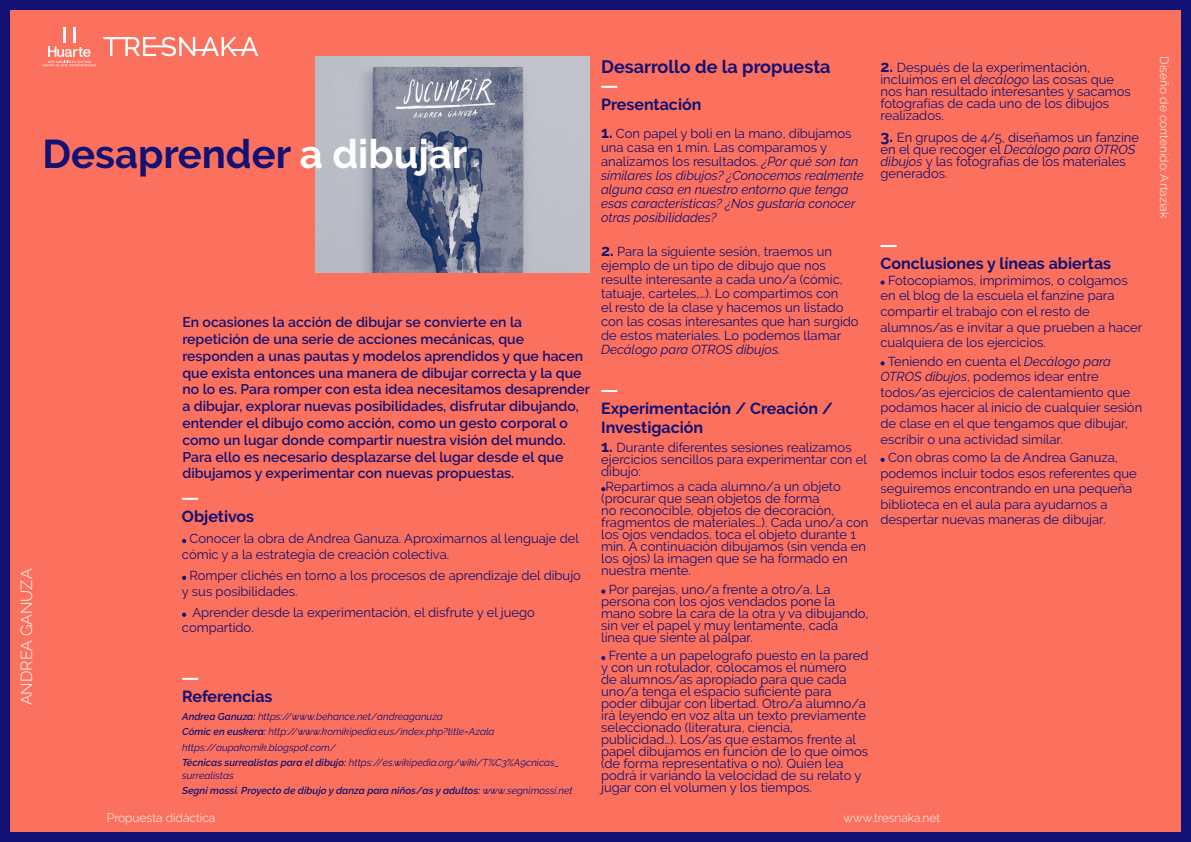
<style>
.page{position:relative;width:1191px;height:842px;background:#fff}
.page>*{position:absolute;margin:0;border:0;box-sizing:border-box;transform-origin:0 0}
.t1{font:700 40px "Raleway";color:#131173}
.t2{font:700 18px "Raleway";color:#131173}
.t3{font:700 16px/19.2px "Raleway";color:#131173}
.t4{font:300 16px "Raleway";color:#fff}
.t5{font:600 14px/16.8px "Raleway";color:#131173}
.t6{font:13px/12px "Raleway";color:#131173}
.t7{font:italic 13px/14px "Raleway";color:#131173}
.t8{font:300 12px "Raleway";color:#fff}
.t9{font:italic 10px/12.5px "Raleway";color:#131173}
.t10{font:italic 600 10px "Raleway";color:#131173}
.s1{color:#fff}
.s2{font-weight:600}
.s3{font-weight:400}
.s4{font-weight:700;font-style:normal;font-size:16px}
.s5{font-style:normal}
.s6{font-weight:700;font-size:16px}
.s7{font-style:italic}
</style>
<div class="page">
<div style="left:0;top:0;width:1191px;height:842px;background:#fc715d;border:10px solid #131173"></div>
<svg style="left:1190px;top:0;width:1px;height:842px"></svg>
<svg style="left:103px;top:37px;width:155px;height:19px"></svg>
<svg style="left:43px;top:46px;width:53px;height:20px"></svg>
<hr style="left:63px;top:27px;width:3px;height:15px;background:#fff">
<hr style="left:73px;top:27px;width:3px;height:15px;background:#fff">
<img style="left:315px;top:57px;width:274px;height:215px">
<svg style="left:182px;top:498px;width:16px;height:2px"></svg>
<svg style="left:182px;top:539px;width:4px;height:4px"></svg>
<svg style="left:182px;top:576px;width:4px;height:4px"></svg>
<svg style="left:182px;top:613px;width:4px;height:4px"></svg>
<svg style="left:182px;top:678px;width:16px;height:2px"></svg>
<svg style="left:601px;top:86px;width:16px;height:2px"></svg>
<svg style="left:601px;top:390px;width:16px;height:2px"></svg>
<svg style="left:601px;top:487px;width:4px;height:4px"></svg>
<svg style="left:601px;top:589px;width:4px;height:5px"></svg>
<svg style="left:601px;top:656px;width:4px;height:4px"></svg>
<svg style="left:880px;top:245px;width:16px;height:2px"></svg>
<svg style="left:880px;top:280px;width:4px;height:5px"></svg>
<svg style="left:880px;top:361px;width:4px;height:5px"></svg>
<svg style="left:880px;top:458px;width:4px;height:4px"></svg>
<p class="t4" style="left:17px;top:705px;width:138px;rotate:-90deg">ANDREA GANUZA</p>
<p class="t1" style="left:43px;top:131px;width:426px">Desaprender <span class="s1">a dibujar</span></p>
<p class="t5" style="left:182px;top:314px;width:409px">En ocasiones la acción de dibujar se convierte en la repetición de una serie de acciones mecánicas, que responden a unas pautas y modelos aprendidos y que hacen que exista entonces una manera de dibujar correcta y la que no lo es. Para romper con esta idea necesitamos desaprender a dibujar, explorar nuevas posibilidades, disfrutar dibujando, entender el dibujo como acción, como un gesto corporal o como un lugar donde compartir nuestra visión del mundo.<br>Para ello es necesario desplazarse del lugar desde el que dibujamos y experimentar con nuevas propuestas.</p>
<p class="t3" style="left:182px;top:507px;width:74px">Objetivos</p>
<p class="t6" style="left:182px;top:531px;width:398px;line-height:15.6px;text-indent:8px">Conocer la obra de Andrea Ganuza. Aproximarnos al lenguaje del cómic y a la estrategia de creación colectiva.</p>
<p class="t6" style="left:182px;top:568px;width:400px;line-height:15.6px;text-indent:8px">Romper clichés en torno a los procesos de aprendizaje del dibujo y sus posibilidades.</p>
<p class="t6" style="left:182px;top:604px;width:354px;line-height:15.6px;text-indent:10px">Aprender desde la experimentación, el disfrute y el juego compartido.</p>
<p class="t3" style="left:182px;top:687px;width:92px">Referencias</p>
<p class="t9" style="left:182px;top:710px;width:262px"><span class="s2">Andrea Ganuza:</span> https://www.behance.net/andreaganuza</p>
<p class="t9" style="left:182px;top:726px;width:314px"><span class="s2">Cómic en euskera:</span> http://www.komikipedia.eus/index.php?title=Azala</p>
<p class="t9" style="left:182px;top:741px;width:155px">https://aupakomik.blogspot.com/</p>
<p class="t9" style="left:182px;top:756px;width:379px"><span class="s2">Técnicas surrealistas para el dibujo:</span> https://es.wikipedia.org/wiki/T%C3%A9cnicas_ surrealistas</p>
<p class="t10" style="left:182px;top:785px;width:392px">Segni mossi. Proyecto de dibujo y danza para niños/as y adultos: <span class="s3">www.segnimossi.net</span></p>
<p class="t2" style="left:601px;top:57px;width:231px">Desarrollo de la propuesta</p>
<p class="t3" style="left:601px;top:95px;width:102px">Presentación</p>
<p class="t7" style="left:601px;top:127px;width:264px"><span class="s4">1.</span> <span class="s5">Con papel y boli en la mano, dibujamos una casa en 1 min. Las comparamos y analizamos los resultados.</span> ¿Por qué son tan similares los dibujos? ¿Conocemos realmente alguna casa en nuestro entorno que tenga esas características? ¿Nos gustaría conocer otras posibilidades?</p>
<p class="t6" style="left:601px;top:244px;width:259px;line-height:14px"><span class="s6">2.</span> Para la siguiente sesión, traemos un ejemplo de un tipo de dibujo que nos resulte interesante a cada uno/a (cómic, tatuaje, carteles,…). Lo compartimos con<br>el resto de la clase y hacemos un listado con las cosas interesantes que han surgido de estos materiales. Lo podemos llamar <span class="s7">Decálogo para OTROS dibujos.</span></p>
<p class="t3" style="left:601px;top:399px;width:233px">Experimentación / Creación /<br>Investigación</p>
<p class="t6" style="left:601px;top:442px;width:267px"><span class="s6">1.</span> Durante diferentes sesiones realizamos ejercicios sencillos para experimentar con el dibujo:</p>
<p class="t6" style="left:601px;top:481px;width:269px;text-indent:4px">Repartimos a cada alumno/a un objeto (procurar que sean objetos de forma<br>no reconocible, objetos de decoración, fragmentos de materiales…). Cada uno/a con los ojos vendados, toca el objeto durante 1 min. A continuación dibujamos (sin venda en los ojos) la imagen que se ha formado en nuestra mente.</p>
<p class="t6" style="left:601px;top:583px;width:269px;text-indent:8px">Por parejas, uno/a frente a otro/a. La persona con los ojos vendados pone la mano sobre la cara de la otra y va dibujando, sin ver el papel y muy lentamente, cada línea que siente al palpar.</p>
<p class="t6" style="left:601px;top:649px;width:269px;text-indent:8px">Frente a un papelografo puesto en la pared y con un rotulador, colocamos el número<br>de alumnos/as apropiado para que cada uno/a tenga el espacio suficiente para poder dibujar con libertad. Otro/a alumno/a irá leyendo en voz alta un texto previamente seleccionado (literatura, ciencia, publicidad…). Los/as que estamos frente al papel dibujamos en función de lo que oímos (de forma representativa o no). Quien lea podrá ir variando la velocidad de su relato y jugar con el volumen y los tiempos.</p>
<p class="t6" style="left:880px;top:61px;width:252px"><span class="s6">2.</span> Después de la experimentación, incluimos en el <span class="s7">decálogo</span> las cosas que nos han resultado interesantes y sacamos fotografías de cada uno de los dibujos realizados.</p>
<p class="t6" style="left:880px;top:131px;width:260px"><span class="s6">3.</span> En grupos de 4/5, diseñamos un fanzine en el que recoger el <span class="s7">Decálogo para OTROS dibujos</span> y las fotografías de los materiales generados.</p>
<p class="t3" style="left:880px;top:254px;width:232px">Conclusiones y líneas abiertas</p>
<p class="t6" style="left:880px;top:272px;width:263px;line-height:15.6px;text-indent:8px">Fotocopiamos, imprimimos, o colgamos en el blog de la escuela el fanzine para compartir el trabajo con el resto de alumnos/as e invitar a que prueben a hacer cualquiera de los ejercicios.</p>
<p class="t6" style="left:880px;top:353px;width:263px;line-height:15.6px;text-indent:7px">Teniendo en cuenta el <span class="s7">Decálogo para OTROS dibujos</span>, podemos idear entre todos/as ejercicios de calentamiento que podamos hacer al inicio de cualquier sesión de clase en el que tengamos que dibujar, escribir o una actividad similar.</p>
<p class="t6" style="left:880px;top:450px;width:258px;line-height:15.6px;text-indent:8px">Con obras como la de Andrea Ganuza, podemos incluir todos esos referentes que seguiremos encontrando en una pequeña biblioteca en el aula para ayudarnos a despertar nuevas maneras de dibujar.</p>
<p class="t8" style="left:107px;top:811px;width:110px">Propuesta didáctica</p>
<p class="t8" style="left:843px;top:811px;width:98px">www.tresnaka.net</p>
<p class="t8" style="left:1171px;top:56px;width:163px;rotate:90deg">Diseño de contenido: Artaziak</p>
</div>
